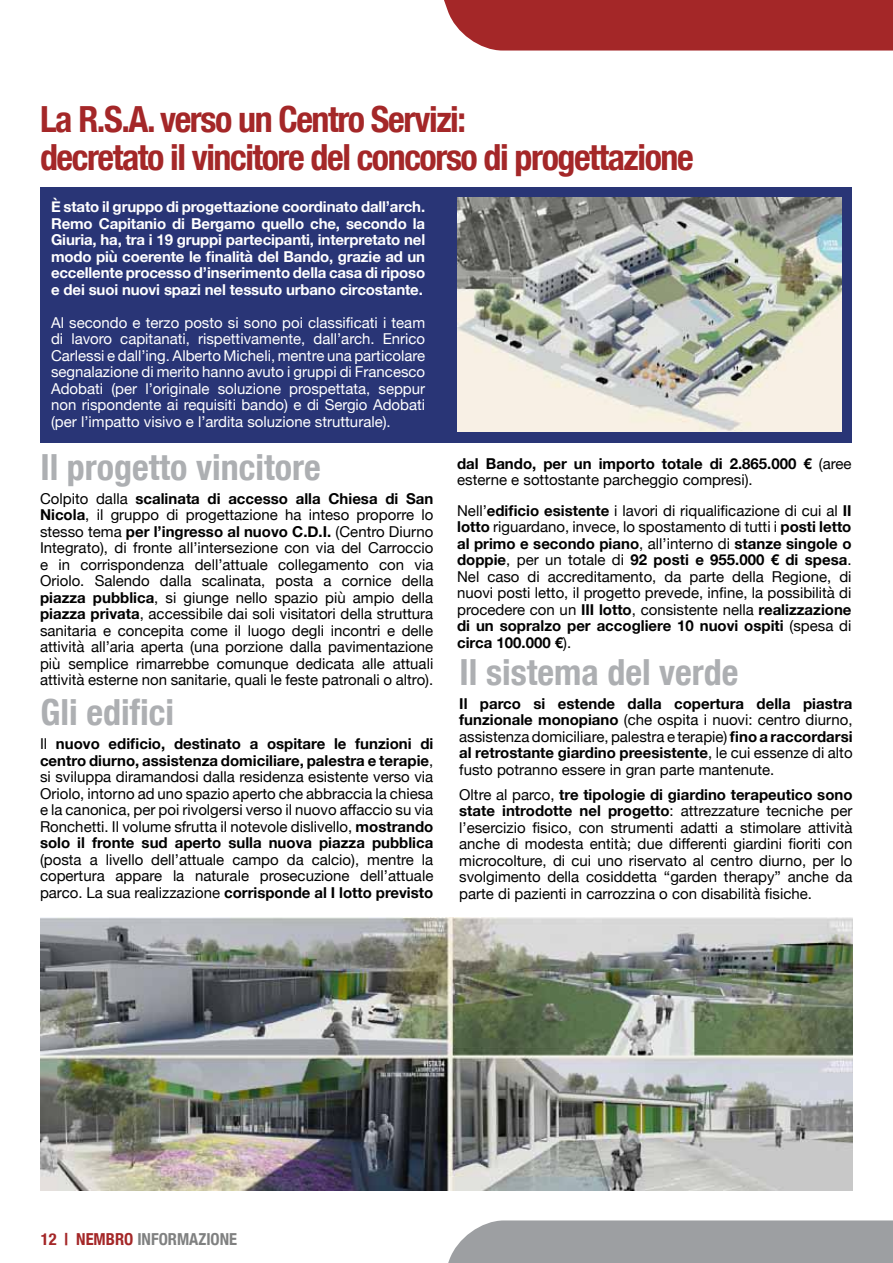
<style>
.page{position:relative;width:893px;height:1263px;background:#fff}
.page>*{position:absolute;margin:0;border:0;box-sizing:border-box;transform-origin:0 0}
.t1{font:700 condensed 36px/37.5px "Helvetica Neue LT Com";letter-spacing:-.04em;color:#a42728}
.t2{font:700 condensed 36px "Helvetica Neue LT Com";color:#adafb2}
.t3{font:700 condensed 16.5px "Helvetica Neue LT Com";color:#808181}
.t4{font:15px/16.5px "Helvetica Neue";color:#000;text-align:justify}
.t5{font:15px/16.5px "Helvetica Neue";color:#fff;text-align:justify}
.t6{font:700 15px/16.5px "Helvetica Neue";letter-spacing:-.01em;color:#fff;text-align:justify}
.s1{font-weight:700}
.s2{color:#a42728}
</style>
<div class="page">
<div style="left:444px;top:0;width:449px;height:51px;background:#a42728"></div>
<div style="left:448px;top:1220px;width:445px;height:43px;background:#9d9fa2"></div>
<div style="left:40px;top:187px;width:811px;height:255px;background:#293576"></div>
<img style="left:457px;top:198px;width:385px;height:234px">
<img style="left:40px;top:917px;width:813px;height:274px">
<h1 class="t1" style="left:40px;top:101px;width:655px">La R.S.A. verso un Centro Servizi:<br>decretato il vincitore del concorso di progettazione</h1>
<p class="t6" style="left:51px;top:199px;width:376px">È stato il gruppo di progettazione coordinato dall’arch.<br>Remo Capitanio di Bergamo quello che, secondo la Giuria, ha, tra i 19 gruppi partecipanti, interpretato nel modo più coerente le finalità del Bando, grazie ad un eccellente processo d’inserimento della casa di riposo e dei suoi nuovi spazi nel tessuto urbano circostante.</p>
<p class="t5" style="left:51px;top:315px;width:376px">Al secondo e terzo posto si sono poi classificati i team di lavoro capitanati, rispettivamente, dall’arch. Enrico Carlessi e dall’ing. Alberto Micheli, mentre una particolare segnalazione di merito hanno avuto i gruppi di Francesco Adobati (per l’originale soluzione prospettata, seppur non rispondente ai requisiti bando) e di Sergio Adobati (per l’impatto visivo e l’ardita soluzione strutturale).</p>
<h1 class="t2" style="left:40px;top:445px;width:282px">Il progetto vincitore</h1>
<p class="t4" style="left:40px;top:491px;width:395px">Colpito dalla <span class="s1">scalinata di accesso alla Chiesa di San Nicola</span>, il gruppo di progettazione ha inteso proporre lo stesso tema <span class="s1">per l’ingresso al nuovo C.D.I.</span> (Centro Diurno Integrato), di fronte all’intersezione con via del Carroccio e in corrispondenza dell’attuale collegamento con via Oriolo. Salendo dalla scalinata, posta a cornice della <span class="s1">piazza pubblica</span>, si giunge nello spazio più ampio della <span class="s1">piazza privata</span>, accessibile dai soli visitatori della struttura sanitaria e concepita come il luogo degli incontri e delle attività all’aria aperta (una porzione dalla pavimentazione più semplice rimarrebbe comunque dedicata alle attuali attività esterne non sanitarie, quali le feste patronali o altro).</p>
<h1 class="t2" style="left:40px;top:691px;width:135px">Gli edifici</h1>
<p class="t4" style="left:40px;top:736px;width:395px">Il <span class="s1">nuovo edificio, destinato a ospitare le funzioni di centro diurno, assistenza domiciliare, palestra e terapie</span>, si sviluppa diramandosi dalla residenza esistente verso via Oriolo, intorno ad uno spazio aperto che abbraccia la chiesa e la canonica, per poi rivolgersi verso il nuovo affaccio su via Ronchetti. Il volume sfrutta il notevole dislivello, <span class="s1">mostrando solo il fronte sud aperto sulla nuova piazza pubblica</span></p>
<p class="t4" style="left:40px;top:852px;width:395px">(posta a livello dell’attuale campo da calcio), mentre la copertura appare la naturale prosecuzione dell’attuale parco. La sua realizzazione <span class="s1">corrisponde al I lotto previsto</span></p>
<p class="t4" style="left:457px;top:456px;width:396px"><span class="s1">dal Bando, per un importo totale di 2.865.000 €</span> (aree esterne e sottostante parcheggio compresi).</p>
<p class="t4" style="left:457px;top:503px;width:396px">Nell’<span class="s1">edificio esistente</span> i lavori di riqualificazione di cui al <span class="s1">II lotto</span> riguardano, invece, lo spostamento di tutti i <span class="s1">posti letto al primo e secondo piano</span>, all’interno di <span class="s1">stanze singole o doppie</span>, per un totale di <span class="s1">92 posti e 955.000 € di spesa</span>.<br>Nel caso di accreditamento, da parte della Regione, di nuovi posti letto, il progetto prevede, infine, la possibilità di procedere con un <span class="s1">III lotto</span>, consistente nella <span class="s1">realizzazione di un sopralzo per accogliere 10 nuovi ospiti</span> (spesa di <span class="s1">circa 100.000 €</span>).</p>
<h1 class="t2" style="left:460px;top:650px;width:280px">Il sistema del verde</h1>
<p class="t4" style="left:459px;top:696px;width:395px"><span class="s1">Il parco si estende dalla copertura della piastra funzionale monopiano</span> (che ospita i nuovi: centro diurno, assistenza domiciliare, palestra e terapie) <span class="s1">fino a raccordarsi al retrostante giardino preesistente</span>, le cui essenze di alto fusto potranno essere in gran parte mantenute.</p>
<p class="t4" style="left:459px;top:787px;width:395px">Oltre al parco, <span class="s1">tre tipologie di giardino terapeutico sono state introdotte nel progetto</span>: attrezzature tecniche per l’esercizio fisico, con strumenti adatti a stimolare attività anche di modesta entità; due differenti giardini fioriti con microcolture, di cui uno riservato al centro diurno, per lo svolgimento della cosiddetta “garden therapy” anche da parte di pazienti in carrozzina o con disabilità fisiche.</p>
<p class="t3" style="left:41px;top:1229px;width:198px"><span class="s2">12 | NEMBRO</span> INFORMAZIONE</p>
</div>
